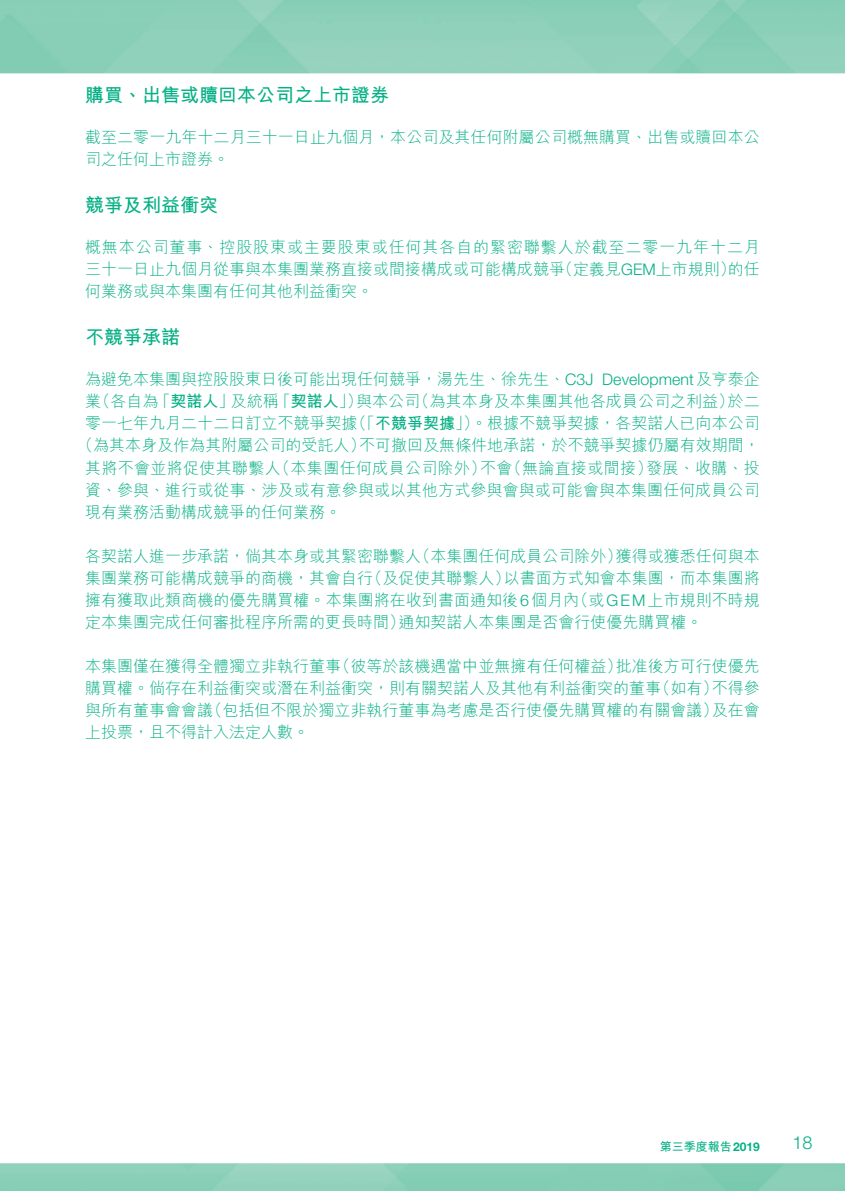
<style>
.page{position:relative;width:845px;height:1191px;background:#fff}
.page>*{position:absolute;margin:0;border:0;box-sizing:border-box;transform-origin:0 0}
.t1{font:700 19px "M Hei HK";color:#05b085}
.t2{font:300 18px "Helvetica Neue LT Std";color:#05b085}
.t3{font:300 16px/22px "M Hei HK";color:#05b085;text-align:justify}
.t4{font:300 16px "M Hei HK";letter-spacing:.02em;color:#05b085}
.t5{font:700 12px "M Hei HK";color:#05b085}
.s1{font-family:"Helvetica Neue LT Std"}
.s2{font-weight:700}
</style>
<div class="page">
<p class="t1" style="left:85px;top:81px;width:305px">購買、出售或贖回本公司之上市證券</p>
<p class="t3" style="left:85px;top:126px;width:676px">截至二零一九年十二月三十一日止九個月，本公司及其任何附屬公司概無購買、出售或贖回本公司之任何上市證券。</p>
<p class="t1" style="left:85px;top:191px;width:134px">競爭及利益衝突</p>
<p class="t3" style="left:85px;top:236px;width:676px">概無本公司董事、控股股東或主要股東或任何其各自的緊密聯繫人於截至二零一九年十二月三十一日止九個月從事與本集團業務直接或間接構成或可能構成競爭（定義見<span class="s1">GEM</span>上市規則）的任何業務或與本集團有任何其他利益衝突。</p>
<p class="t1" style="left:85px;top:323px;width:96px">不競爭承諾</p>
<p class="t3" style="left:85px;top:368px;width:676px">為避免本集團與控股股東日後可能出現任何競爭，湯先生、徐先生、<span class="s1">C3J Development</span>及亨泰企</p>
<p class="t3" style="left:85px;top:390px;width:676px">業（各自為「<span class="s2">契諾人</span>」及統稱「<span class="s2">契諾人</span>」）與本公司（為其本身及本集團其他各成員公司之利益）於二</p>
<p class="t3" style="left:85px;top:412px;width:676px">零一七年九月二十二日訂立不競爭契據（「<span class="s2">不競爭契據</span>」）。根據不競爭契據，各契諾人已向本公司</p>
<p class="t3" style="left:77px;top:434px;width:684px">（為其本身及作為其附屬公司的受託人）不可撤回及無條件地承諾，於不競爭契據仍屬有效期間，</p>
<p class="t4" style="left:85px;top:456px;width:676px">其將不會並將促使其聯繫人（本集團任何成員公司除外）不會（無論直接或間接）發展、收購、投</p>
<p class="t3" style="left:85px;top:478px;width:676px">資、參與、進行或從事、涉及或有意參與或以其他方式參與會與或可能會與本集團任何成員公司</p>
<p class="t3" style="left:85px;top:500px;width:257px">現有業務活動構成競爭的任何業務。</p>
<p class="t3" style="left:85px;top:544px;width:676px">各契諾人進一步承諾，倘其本身或其緊密聯繫人（本集團任何成員公司除外）獲得或獲悉任何與本集團業務可能構成競爭的商機，其會自行（及促使其聯繫人）以書面方式知會本集團，而本集團將擁有獲取此類商機的優先購買權。本集團將在收到書面通知後<span class="s1">6</span>個月內（或<span class="s1">GEM</span>上市規則不時規定本集團完成任何審批程序所需的更長時間）通知契諾人本集團是否會行使優先購買權。</p>
<p class="t3" style="left:85px;top:654px;width:676px">本集團僅在獲得全體獨立非執行董事（彼等於該機遇當中並無擁有任何權益）批准後方可行使優先購買權。倘存在利益衝突或潛在利益衝突，則有關契諾人及其他有利益衝突的董事（如有）不得參與所有董事會會議（包括但不限於獨立非執行董事為考慮是否行使優先購買權的有關會議）及在會上投票，且不得計入法定人數。</p>
<p class="t5" style="left:659px;top:1137px;width:102px">第三季度報告<span class="s1">2019</span></p>
<p class="t2" style="left:792px;top:1131px;width:22px">18</p>
</div>
